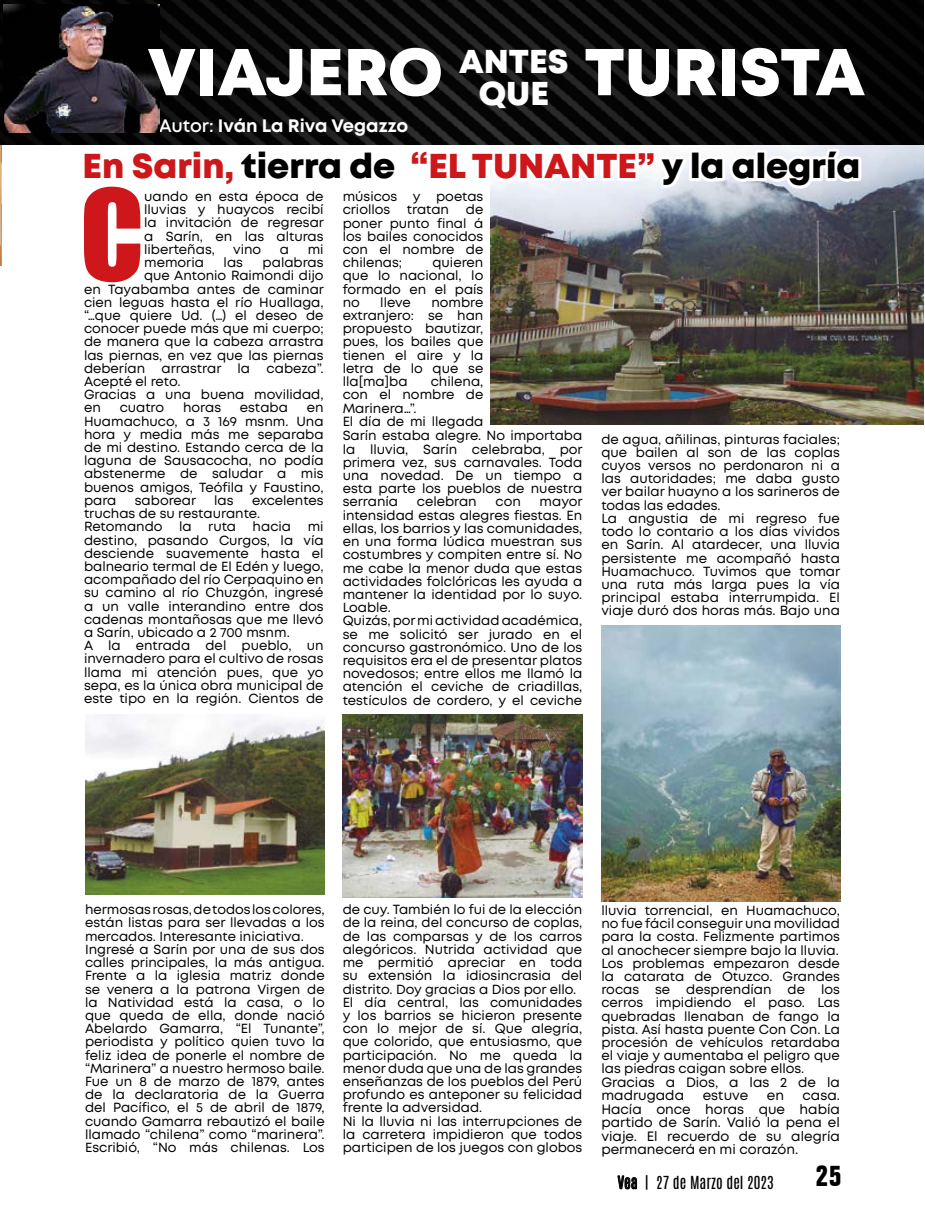
<style>
.page{position:relative;width:925px;height:1217px;background:#fff}
.page>*{position:absolute;margin:0;border:0;box-sizing:border-box;transform-origin:0 0}
.t1{font:115.95px "Impact";color:#cd171a}
.t2{font:800 66px "Mont";color:#fff}
.t3{font:800 34.5px "Mont";color:#cd171a}
.t4{font:800 33px/31.2px "Mont";color:#fff;text-align:center}
.t5{font:700 condensed 30px "Folio BT";color:#000}
.t6{font:700 18px "Mont";color:#fff}
.t7{font:15px "Antonio";color:#000}
.t8{font:13.5px/13.5px "Mont";color:#000}
.t9{font:13.2px/13.2px "Mont";color:#000;text-align:justify}
.s1{font-weight:600}
.s2{color:#000}
</style>
<div class="page">
<svg style="left:617px;top:1175px;width:20px;height:14px"></svg>
<img style="left:0;top:0;width:1px;height:266px">
<img style="left:491px;top:145px;width:433px;height:280px">
<img style="left:0;top:1px;width:924px;height:144px">
<img style="left:3px;top:5px;width:157px;height:127px">
<svg style="left:79px;top:144px;width:785px;height:49px"></svg>
<img style="left:85px;top:714px;width:240px;height:180px">
<img style="left:343px;top:714px;width:239px;height:183px">
<img style="left:601px;top:625px;width:240px;height:276px">
<p class="t2" style="left:148px;top:29px;width:296px">VIAJERO</p>
<p class="t2" style="left:584px;top:29px;width:282px">TURISTA</p>
<p class="t4" style="left:459px;top:47px;width:111px">ANTES<br>QUE</p>
<p class="t6" style="left:159px;top:114px;width:251px"><span class="s1">Autor:</span> Iván La Riva Vegazzo</p>
<p class="t3" style="left:83px;top:144px;width:779px">En Sarin, <span class="s2">tierra de</span> “EL TUNANTE” <span class="s2">y la alegría</span></p>
<p class="t1" style="left:80px;top:145px;width:66px">C</p>
<p class="t9" style="left:144px;top:190px;width:181px">uando en esta época de lluvias y huaycos recibí la invitación de regresar a Sarín, en las alturas liberteñas,</p>
<p class="t9" style="left:343px;top:190px;width:142px">músicos y poetas criollos</p>
<p class="t9" style="left:343px;top:203px;width:142px;text-indent:123px">de poner punto final á los bailes conocidos con el nombre de chilenas;</p>
<p class="t9" style="left:407px;top:203px;width:44px">tratan</p>
<p class="t9" style="left:233px;top:243px;width:30px">vino</p>
<p class="t9" style="left:280px;top:243px;width:11px">a</p>
<p class="t9" style="left:308px;top:243px;width:17px">mi</p>
<p class="t9" style="left:144px;top:256px;width:61px">memoria</p>
<p class="t9" style="left:224px;top:256px;width:21px">las</p>
<p class="t9" style="left:263px;top:256px;width:62px">palabras</p>
<p class="t9" style="left:144px;top:269px;width:181px">que Antonio Raimondi dijo</p>
<p class="t9" style="left:84px;top:282px;width:241px">en Tayabamba antes de caminar</p>
<p class="t9" style="left:84px;top:295px;width:241px">cien leguas hasta el río Huallaga,</p>
<p class="t9" style="left:84px;top:309px;width:241px">“…que quiere Ud. (…) el deseo de</p>
<p class="t9" style="left:84px;top:322px;width:241px">conocer puede más que mi cuerpo;</p>
<p class="t9" style="left:84px;top:335px;width:241px">de manera que la cabeza arrastra</p>
<p class="t9" style="left:84px;top:348px;width:241px">las piernas, en vez que las piernas</p>
<p class="t9" style="left:84px;top:361px;width:241px">deberían arrastrar la cabeza”.</p>
<p class="t9" style="left:84px;top:375px;width:98px">Acepté el reto.</p>
<p class="t9" style="left:84px;top:388px;width:241px">Gracias a una buena movilidad, en</p>
<p class="t9" style="left:343px;top:256px;width:142px;text-indent:90px">quieren que lo nacional, lo formado en el país no</p>
<p class="t9" style="left:343px;top:295px;width:142px;text-indent:89px">nombre extranjero: se han propuesto bautizar, pues, los bailes que tienen el aire y la letra de lo que se lla[ma]ba</p>
<p class="t9" style="left:380px;top:295px;width:32px">lleve</p>
<p class="t9" style="left:343px;top:375px;width:142px;text-indent:88px">chilena, con el nombre de Marinera…”.</p>
<p class="t9" style="left:343px;top:414px;width:241px;line-height:14.7px">El día de mi llegada<br>Sarín estaba alegre. No importaba</p>
<p class="t9" style="left:343px;top:442px;width:241px">la lluvia, Sarín celebraba, por primera vez, sus carnavales. Toda una novedad. De un tiempo a esta parte los pueblos de nuestra serranía</p>
<p class="t9" style="left:120px;top:401px;width:46px">cuatro</p>
<p class="t9" style="left:183px;top:401px;width:40px">horas</p>
<p class="t9" style="left:240px;top:401px;width:50px">estaba</p>
<p class="t9" style="left:84px;top:401px;width:241px;text-indent:223px">en Huamachuco, a 3 169 msnm. Una hora y media más me separaba de mi destino. Estando cerca de la laguna de Sausacocha, no podía abstenerme de saludar a mis buenos amigos, Teófila y Faustino, para</p>
<p class="t9" style="left:601px;top:432px;width:240px">de agua, añilinas, pinturas faciales; que bailen al son de las coplas cuyos versos no perdonaron ni a las autoridades; me daba gusto ver bailar huayno a los sarineros de todas las edades.</p>
<p class="t9" style="left:601px;top:511px;width:240px">La angustia de mi regreso fue todo lo contario a los días vividos en Sarín. Al atardecer, una lluvia persistente me acompañó hasta Huamachuco. Tuvimos que tomar una ruta más larga pues la vía principal estaba interrumpida. El viaje duró dos horas más. Bajo una</p>
<p class="t9" style="left:84px;top:493px;width:241px;text-indent:168px">excelentes truchas de su restaurante.</p>
<p class="t9" style="left:84px;top:520px;width:80px">Retomando</p>
<p class="t9" style="left:179px;top:520px;width:14px">la</p>
<p class="t9" style="left:208px;top:520px;width:29px">ruta</p>
<p class="t9" style="left:253px;top:520px;width:40px">hacia</p>
<p class="t9" style="left:135px;top:493px;width:63px">saborear</p>
<p class="t9" style="left:214px;top:493px;width:21px">las</p>
<p class="t9" style="left:417px;top:495px;width:61px">celebran</p>
<p class="t9" style="left:495px;top:495px;width:27px">con</p>
<p class="t9" style="left:343px;top:495px;width:241px;text-indent:197px">mayor intensidad estas alegres fiestas. En ellas, los barrios y las comunidades, en una forma lúdica muestran sus costumbres y compiten entre sí. No me cabe la menor duda que estas actividades folclóricas les ayuda a mantener la identidad por lo suyo.<br>Loable.</p>
<p class="t9" style="left:343px;top:614px;width:241px">Quizás, por mi actividad académica, se me solicitó ser jurado en el concurso gastronómico. Uno de los requisitos era el de presentar platos novedosos; entre ellos me llamó la atención el ceviche de criadillas, testículos de cordero, y el ceviche</p>
<p class="t9" style="left:84px;top:520px;width:241px;text-indent:224px">mi destino, pasando Curgos, la vía desciende suavemente hasta el balneario termal de El Edén y luego, acompañado del río Cerpaquino en su camino al río Chuzgón, ingresé a un valle interandino entre dos cadenas montañosas que me llevó a Sarín, ubicado a 2 700 msnm.</p>
<p class="t9" style="left:84px;top:639px;width:241px">A la entrada del pueblo, un invernadero para el cultivo de rosas llama mi atención pues, que yo sepa, es la única obra municipal de este tipo en la región. Cientos de</p>
<p class="t9" style="left:85px;top:902px;width:241px">hermosas rosas, de todos los colores, están listas para ser llevadas a los mercados. Interesante iniciativa.</p>
<p class="t9" style="left:85px;top:942px;width:241px">Ingresé a Sarín por una de sus dos calles principales, la más antigua.<br>Frente a la iglesia matriz donde se venera a la patrona Virgen de la Natividad está la casa, o lo que queda de ella, donde nació Abelardo Gamarra, “El Tunante”, periodista y político quien tuvo la feliz idea de ponerle el nombre de “Marinera” a nuestro hermoso baile.<br>Fue un 8 de marzo de 1879, antes de la declaratoria de la Guerra del Pacífico, el 5 de abril de 1879, cuando Gamarra rebautizó el baile llamado “chilena” como “marinera”.<br>Escribió, “No más chilenas. Los</p>
<p class="t9" style="left:343px;top:902px;width:241px">de cuy. También lo fui de la elección de la reina, del concurso de coplas, de las comparsas y de los carros alegóricos. Nutrida actividad que me permitió apreciar en toda su extensión la idiosincrasia del distrito. Doy gracias a Dios por ello.</p>
<p class="t9" style="left:343px;top:995px;width:241px">El día central, las comunidades y los barrios se hicieron presente con lo mejor de sí. Que alegría, que colorido, que entusiasmo, que participación. No me queda la menor duda que una de las grandes enseñanzas de los pueblos del Perú profundo es anteponer su felicidad frente la adversidad.</p>
<p class="t9" style="left:343px;top:1114px;width:241px">Ni la lluvia ni las interrupciones de la carretera impidieron que todos participen de los juegos con globos</p>
<p class="t9" style="left:601px;top:903px;width:240px">lluvia torrencial, en Huamachuco, no fue fácil conseguir una movilidad para la costa. Felizmente partimos al anochecer siempre bajo la lluvia.</p>
<p class="t9" style="left:601px;top:956px;width:240px">Los problemas empezaron desde la catarata de Otuzco. Grandes rocas se desprendían de los cerros impidiendo el paso. Las quebradas llenaban de fango la pista. Así hasta puente Con Con. La procesión de vehículos retardaba el viaje y aumentaba el peligro que las piedras caigan sobre ellos.</p>
<p class="t8" style="left:601px;top:1075px;width:240px">Gracias a Dios, a las 2 de la madrugada</p>
<p class="t8" style="left:703px;top:1088px;width:47px">estuve</p>
<p class="t8" style="left:767px;top:1088px;width:19px">en</p>
<p class="t8" style="left:601px;top:1088px;width:240px;text-align:justify;text-indent:201px">casa.<br>Hacía once horas que había partido de Sarín. Valió la pena el viaje. El recuerdo de su alegría permanecerá en mi corazón.</p>
<p class="t7" style="left:617px;top:1170px;width:158px">Vea | 27 de Marzo del 2023</p>
<p class="t5" style="left:815px;top:1156px;width:28px">25</p>
</div>
